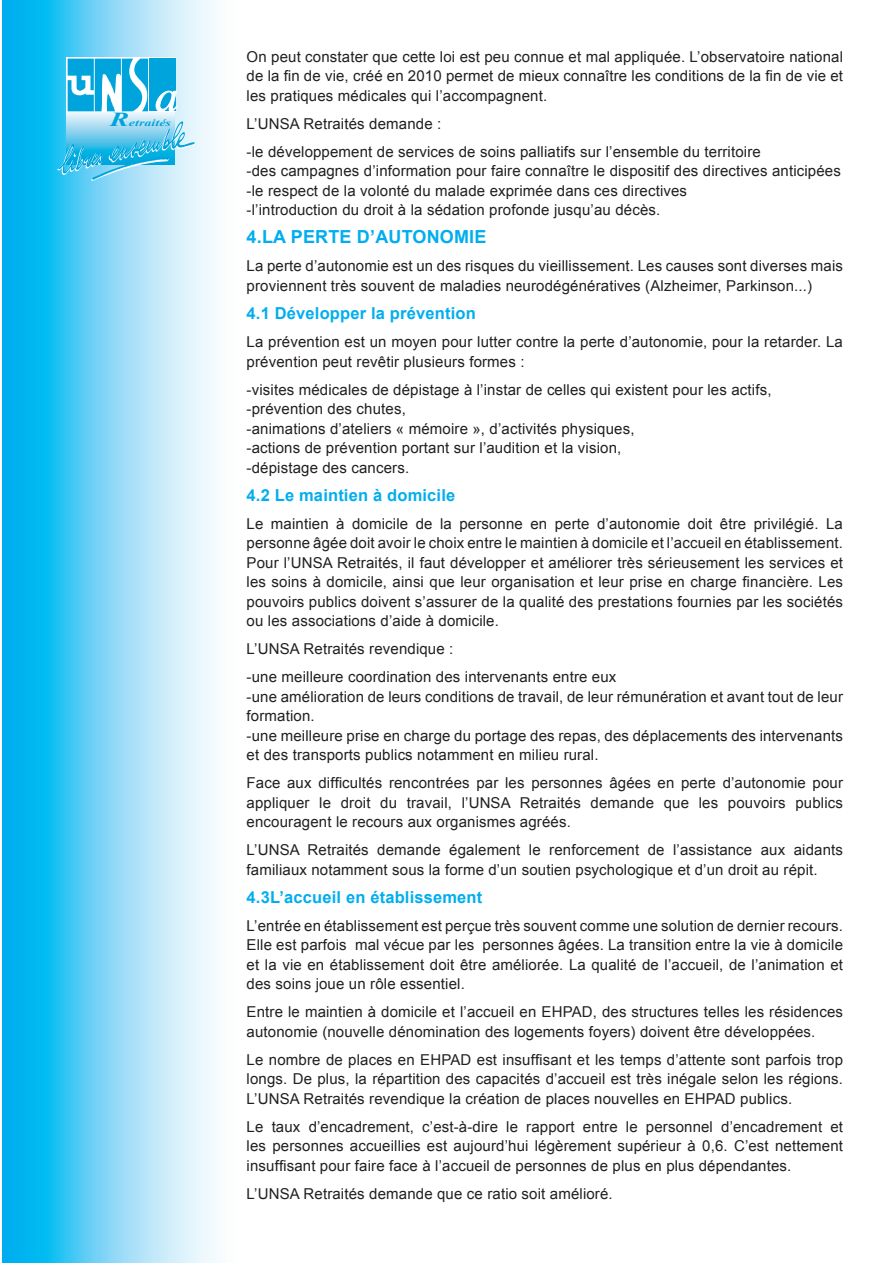
<style>
.page{position:relative;width:893px;height:1263px;background:#fff}
.page>*{position:absolute;margin:0;border:0;box-sizing:border-box;transform-origin:0 0}
.t1{font:700 18px "Arial";letter-spacing:.01em;color:#00aeef}
.Sous-titre_1{font:700 16.5px "Arial";letter-spacing:.01em;color:#00aeef}
.t2{font:15px/19.5px "Arial";letter-spacing:.01em;color:#231f20;text-align:justify}
.t3{font:italic 700 9.75px "Times New Roman";color:#00a4dc;scale:1.44 1}
.s1{font-size:19.8px}
</style>
<div class="page">
<svg style="left:2px;top:0;width:214px;height:1263px;background:#77d5f6"></svg>
<svg style="left:67px;top:112px;width:107px;height:8px"></svg>
<svg style="left:67px;top:58px;width:111px;height:54px"></svg>
<svg style="left:57px;top:120px;width:139px;height:61px;background:#76cfef"></svg>
<p class="t3" style="left:110px;top:116px;width:44px"><span class="s1">R</span>etraités</p>
<p class="t2" style="left:247px;top:47px;width:598px">On peut constater que cette loi est peu connue et mal appliquée. L’observatoire national de la fin de vie, créé en 2010 permet de mieux connaître les conditions de la fin de vie et les pratiques médicales qui l’accompagnent.</p>
<p class="t2" style="left:247px;top:114px;width:196px">L’UNSA Retraités demande :</p>
<p class="t2" style="left:247px;top:142px;width:516px">-le développement de services de soins palliatifs sur l’ensemble du territoire</p>
<p class="t2" style="left:247px;top:162px;width:596px">-des campagnes d’information pour faire connaître le dispositif des directives anticipées</p>
<p class="t2" style="left:247px;top:181px;width:442px">-le respect de la volonté du malade exprimée dans ces directives</p>
<p class="t2" style="left:247px;top:201px;width:415px">-l’introduction du droit à la sédation profonde jusqu’au décès.</p>
<p class="t1" style="left:247px;top:225px;width:241px">4.LA PERTE D’AUTONOMIE</p>
<p class="t2" style="left:247px;top:257px;width:598px">La perte d’autonomie est un des risques du vieillissement. Les causes sont diverses mais proviennent très souvent de maladies neurodégénératives (Alzheimer, Parkinson...)</p>
<p class="Sous-titre_1" style="left:247px;top:302px;width:231px">4.1 Développer la prévention</p>
<p class="t2" style="left:247px;top:332px;width:598px">La prévention est un moyen pour lutter contre la perte d’autonomie, pour la retarder. La prévention peut revêtir plusieurs formes :</p>
<p class="t2" style="left:247px;top:380px;width:526px">-visites médicales de dépistage à l’instar de celles qui existent pour les actifs,</p>
<p class="t2" style="left:247px;top:399px;width:161px">-prévention des chutes,</p>
<p class="t2" style="left:247px;top:419px;width:389px">-animations d’ateliers « mémoire », d’activités physiques,</p>
<p class="t2" style="left:247px;top:438px;width:376px">-actions de prévention portant sur l’audition et la vision,</p>
<p class="t2" style="left:247px;top:458px;width:164px">-dépistage des cancers.</p>
<p class="Sous-titre_1" style="left:247px;top:484px;width:210px">4.2 Le maintien à domicile</p>
<p class="t2" style="left:247px;top:514px;width:598px">Le maintien à domicile de la personne en perte d’autonomie doit être privilégié. La personne âgée doit avoir le choix entre le maintien à domicile et l’accueil en établissement.<br>Pour l’UNSA Retraités, il faut développer et améliorer très sérieusement les services et les soins à domicile, ainsi que leur organisation et leur prise en charge financière. Les pouvoirs publics doivent s’assurer de la qualité des prestations fournies par les sociétés ou les associations d’aide à domicile.</p>
<p class="t2" style="left:247px;top:639px;width:208px">L’UNSA Retraités revendique :</p>
<p class="t2" style="left:247px;top:667px;width:371px">-une meilleure coordination des intervenants entre eux</p>
<p class="t2" style="left:247px;top:687px;width:598px">-une amélioration de leurs conditions de travail, de leur rémunération et avant tout de leur formation.</p>
<p class="t2" style="left:247px;top:726px;width:598px">-une meilleure prise en charge du portage des repas, des déplacements des intervenants et des transports publics notamment en milieu rural.</p>
<p class="t2" style="left:247px;top:773px;width:598px">Face aux difficultés rencontrées par les personnes âgées en perte d’autonomie pour appliquer le droit du travail, l’UNSA Retraités demande que les pouvoirs publics encouragent le recours aux organismes agréés.</p>
<p class="t2" style="left:247px;top:840px;width:598px">L’UNSA Retraités demande également le renforcement de l’assistance aux aidants familiaux notamment sous la forme d’un soutien psychologique et d’un droit au répit.</p>
<p class="Sous-titre_1" style="left:247px;top:886px;width:237px">4.3L’accueil en établissement</p>
<p class="t2" style="left:247px;top:916px;width:598px">L’entrée en établissement est perçue très souvent comme une solution de dernier recours.<br>Elle est parfois mal vécue par les personnes âgées. La transition entre la vie à domicile et la vie en établissement doit être améliorée. La qualité de l’accueil, de l’animation et des soins joue un rôle essentiel.</p>
<p class="t2" style="left:247px;top:1002px;width:598px">Entre le maintien à domicile et l’accueil en EHPAD, des structures telles les résidences autonomie (nouvelle dénomination des logements foyers) doivent être développées.</p>
<p class="t2" style="left:247px;top:1050px;width:598px">Le nombre de places en EHPAD est insuffisant et les temps d’attente sont parfois trop longs. De plus, la répartition des capacités d’accueil est très inégale selon les régions.<br>L’UNSA Retraités revendique la création de places nouvelles en EHPAD publics.</p>
<p class="t2" style="left:247px;top:1117px;width:598px">Le taux d’encadrement, c’est-à-dire le rapport entre le personnel d’encadrement et les personnes accueillies est aujourd’hui légèrement supérieur à 0,6. C’est nettement insuffisant pour faire face à l’accueil de personnes de plus en plus dépendantes.</p>
<p class="t2" style="left:247px;top:1184px;width:368px">L’UNSA Retraités demande que ce ratio soit amélioré.</p>
</div>
